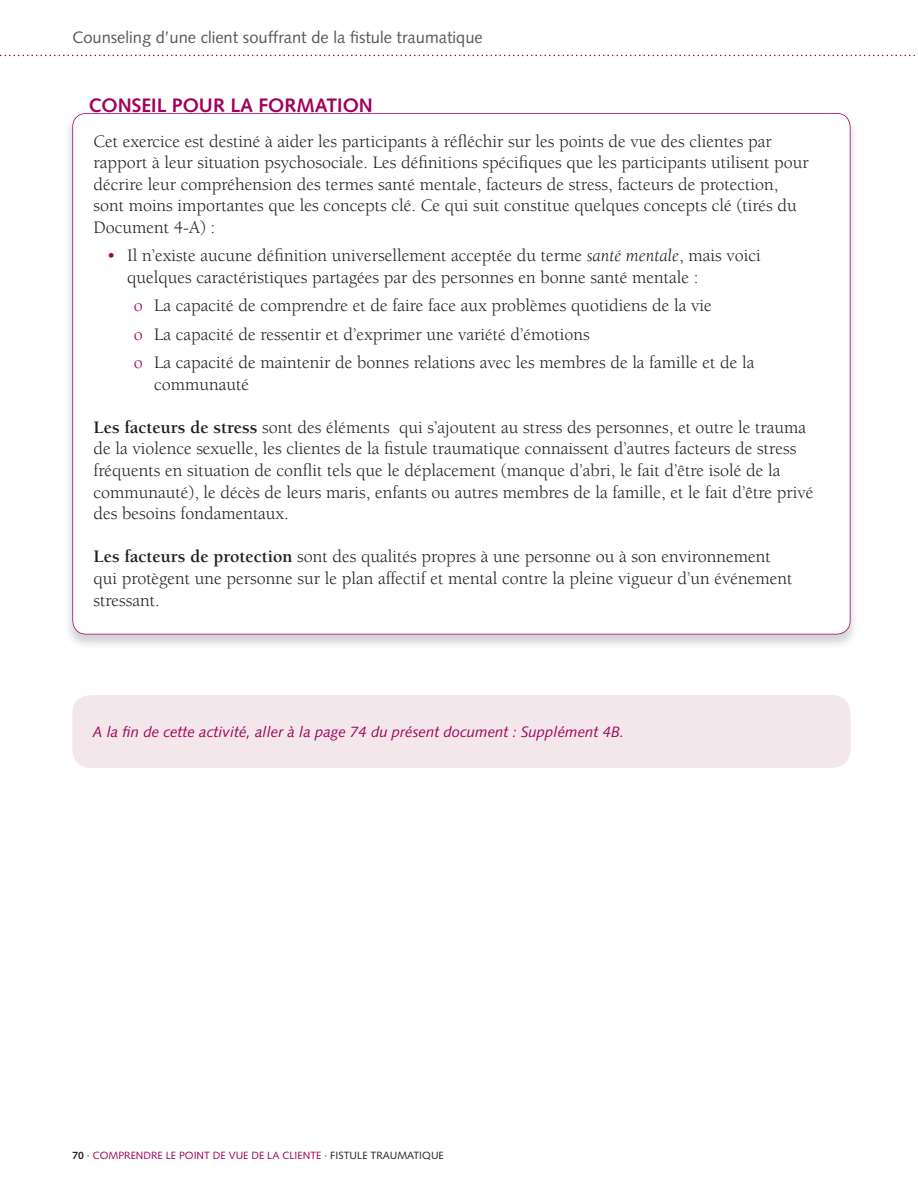
<style>
.page{position:relative;width:918px;height:1188px;background:#fff}
.page>*{position:absolute;margin:0;border:0;box-sizing:border-box;transform-origin:0 0}
.t1{font:700 19.5px "Syntax LT Std";color:#a0015c}
.t2{font:18px/21.6px "Berkeley Std";color:#231f20}
.t3{font:16.5px "Syntax LT Std";color:#57585a}
.t4{font:italic 15px "Syntax LT Std";color:#a0015c}
.t5{font:10.5px "Syntax LT Std";color:#a0015c}
.s1{color:#a0015c}
.s2{font-style:italic}
.s3{font-weight:700}
.s4{font-weight:700;color:#231f20}
.s5{color:#231f20}
</style>
<div class="page">
<svg style="left:0;top:55px;width:915px;height:1px"></svg>
<svg style="left:72px;top:113px;width:779px;height:522px"></svg>
<div style="left:72px;top:695px;width:779px;height:73px;background:#f4e7ec;border-radius:18px"></div>
<p class="t3" style="left:72px;top:31px;width:412px">Counseling d’une client souffrant de la fistule traumatique</p>
<p class="t1" style="left:88px;top:97px;width:286px">CONSEIL POUR LA FORMATION</p>
<p class="t2" style="left:93px;top:132px;width:717px">Cet exercice est destiné à aider les participants à réfléchir sur les points de vue des clientes par rapport à leur situation psychosociale. Les définitions spécifiques que les participants utilisent pour décrire leur compréhension des termes santé mentale, facteurs de stress, facteurs de protection, sont moins importantes que les concepts clé. Ce qui suit constitue quelques concepts clé (tirés du Document 4-A) :</p>
<p class="t2" style="left:127px;top:246px;width:635px;text-indent:-20px"><span class="s1">•</span> Il n’existe aucune définition universellement acceptée du terme <span class="s2">santé mentale</span>, mais voici quelques caractéristiques partagées par des personnes en bonne santé mentale :</p>
<p class="t2" style="left:134px;top:293px;width:622px;line-height:28.3px"><span class="s1">o</span> La capacité de comprendre et de faire face aux problèmes quotidiens de la vie<br><span class="s1">o</span> La capacité de ressentir et d’exprimer une variété d’émotions<br><span class="s1">o</span> La capacité de maintenir de bonnes relations avec les membres de la famille et de la</p>
<p class="t2" style="left:154px;top:375px;width:96px">communauté</p>
<p class="t2" style="left:93px;top:418px;width:722px"><span class="s3">Les facteurs de stress</span> sont des éléments qui s’ajoutent au stress des personnes, et outre le trauma de la violence sexuelle, les clientes de la fistule traumatique connaissent d’autres facteurs de stress fréquents en situation de conflit tels que le déplacement (manque d’abri, le fait d’être isolé de la communauté), le décès de leurs maris, enfants ou autres membres de la famille, et le fait d’être privé des besoins fondamentaux.</p>
<p class="t2" style="left:93px;top:547px;width:700px"><span class="s3">Les facteurs de protection</span> sont des qualités propres à une personne ou à son environnement qui protègent une personne sur le plan affectif et mental contre la pleine vigueur d’un événement stressant.</p>
<p class="t4" style="left:93px;top:726px;width:533px">A la fin de cette activité, aller à la page 74 du présent document : Supplément 4B.</p>
<p class="t5" style="left:72px;top:1151px;width:373px"><span class="s4">70</span> · COMPRENDRE LE POINT DE VUE DE LA CLIENTE · <span class="s5">FISTULE TRAUMATIQUE</span></p>
</div>
